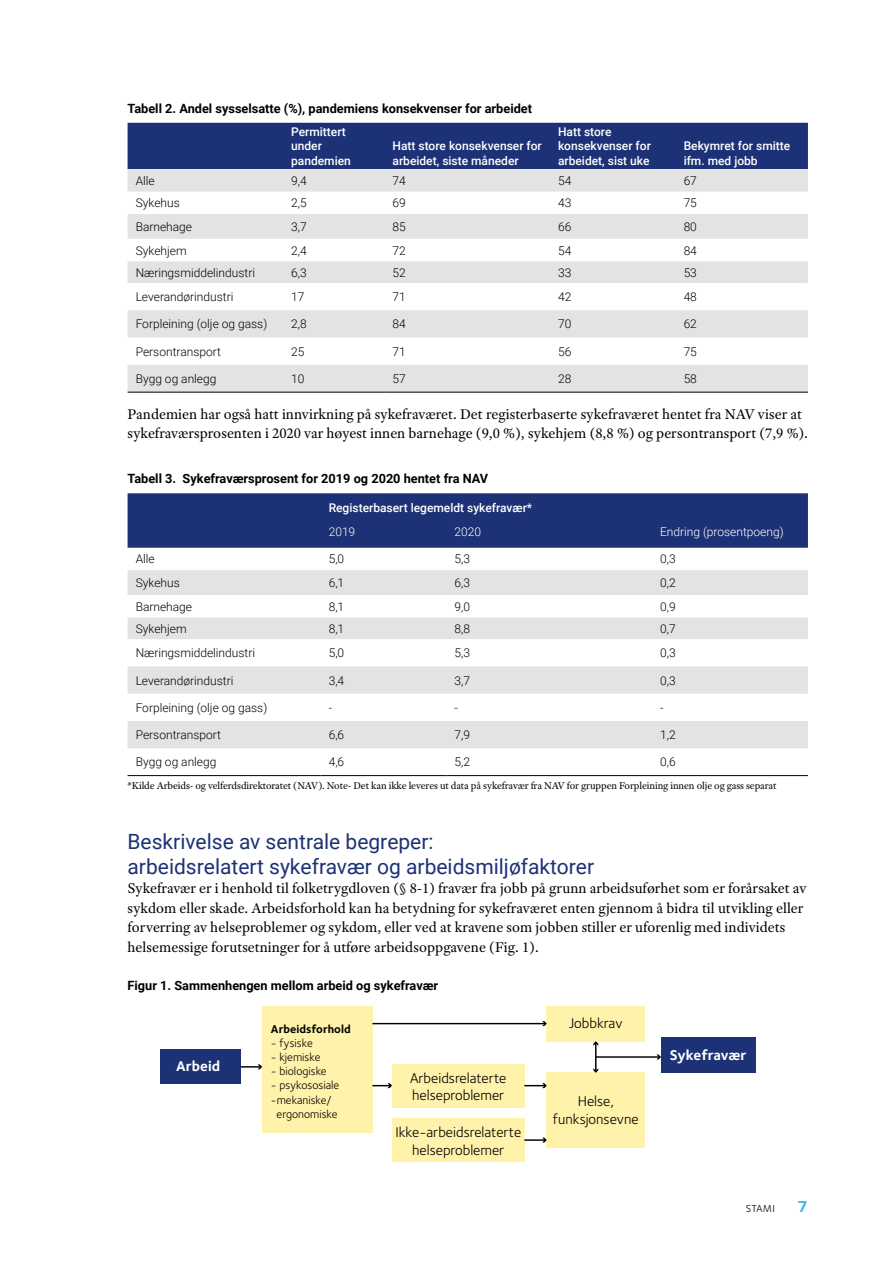
<style>
.page{position:relative;width:893px;height:1263px;background:#fff}
.page>*{position:absolute;margin:0;border:0;box-sizing:border-box;transform-origin:0 0}
.Heading_2{font:21px/25.2px "Roboto";color:#1d3176}
.t1{font:700 16.5px "Foundry Sterling";color:#36bcee}
.t2{font:15px/19.5px "Adobe Text Pro";color:#000}
.t3{font:14.55px/17.5px "Foundry Sterling";color:#000;text-align:center}
.t4{font:700 14.55px "Foundry Sterling";color:#fff}
.Figurtekst{font:700 12.75px "Roboto";color:#000}
.t5{font:300 12px "Roboto";color:#000}
.t6{font:500 12px/14.4px "Roboto";color:#fff}
.t7{font:300 12px "Roboto";color:#fff}
.t8{font:11.7px "Foundry Sterling";color:#000}
.t9{font:700 11.7px "Foundry Sterling";color:#000}
.t10{font:10.5px "Adobe Text Pro";letter-spacing:-.01em;color:#000}
.t11{font:10.5px "Foundry Sterling";letter-spacing:.035em;color:#000}
</style>
<div class="page">
<div style="left:128px;top:123px;width:680px;height:46px;background:#1d3176"></div>
<svg style="left:128px;top:169px;width:680px;height:223px;fill:#e3e3e3"></svg>
<hr style="left:128px;top:392px;width:155px;height:1px;background:#000">
<hr style="left:283px;top:392px;width:101px;height:1px;background:#000">
<hr style="left:384px;top:392px;width:166px;height:1px;background:#000">
<hr style="left:550px;top:392px;width:126px;height:1px;background:#000">
<hr style="left:676px;top:392px;width:132px;height:1px;background:#000">
<div style="left:128px;top:493px;width:680px;height:55px;background:#1d3176"></div>
<svg style="left:128px;top:570px;width:680px;height:178px;fill:#e3e3e3"></svg>
<hr style="left:128px;top:775px;width:193px;height:1px;background:#000">
<hr style="left:321px;top:775px;width:125px;height:1px;background:#000">
<hr style="left:446px;top:775px;width:206px;height:1px;background:#000">
<hr style="left:652px;top:775px;width:156px;height:1px;background:#000">
<div style="left:160px;top:1050px;width:81px;height:34px;background:#1d3176"></div>
<div style="left:262px;top:1006px;width:110px;height:126px;background:#fff2aa"></div>
<div style="left:392px;top:1064px;width:132px;height:43px;background:#fff2aa"></div>
<div style="left:547px;top:1073px;width:98px;height:75px;background:#fff2aa"></div>
<div style="left:547px;top:1006px;width:98px;height:35px;background:#fff2aa"></div>
<div style="left:661px;top:1037px;width:94px;height:36px;background:#1d3176"></div>
<div style="left:392px;top:1118px;width:132px;height:44px;background:#fff2aa"></div>
<svg style="left:241px;top:1064px;width:21px;height:5px"></svg>
<svg style="left:372px;top:1083px;width:20px;height:5px"></svg>
<hr style="left:372px;top:1023px;width:173px;height:1px;background:#000">
<svg style="left:542px;top:1021px;width:5px;height:5px"></svg>
<svg style="left:593px;top:1041px;width:5px;height:32px"></svg>
<hr style="left:596px;top:1056px;width:63px;height:2px;background:#000">
<svg style="left:656px;top:1054px;width:5px;height:5px"></svg>
<svg style="left:524px;top:1083px;width:23px;height:5px"></svg>
<hr style="left:524px;top:1139px;width:21px;height:2px;background:#000">
<svg style="left:542px;top:1137px;width:5px;height:5px"></svg>
<p class="Figurtekst" style="left:128px;top:99px;width:406px">Tabell 2. Andel sysselsatte (%), pandemiens konsekvenser for arbeidet</p>
<p class="t6" style="left:291px;top:124px;width:61px">Permittert under pandemien</p>
<p class="t6" style="left:392px;top:138px;width:151px">Hatt store konsekvenser for arbeidet, siste måneder</p>
<p class="t6" style="left:558px;top:124px;width:94px">Hatt store konsekvenser for arbeidet, sist uke</p>
<p class="t6" style="left:684px;top:138px;width:108px">Bekymret for smitte ifm. med jobb</p>
<p class="t5" style="left:136px;top:172px;width:21px">Alle</p>
<p class="t5" style="left:291px;top:172px;width:17px">9,4</p>
<p class="t5" style="left:392px;top:172px;width:15px">74</p>
<p class="t5" style="left:558px;top:172px;width:15px">54</p>
<p class="t5" style="left:684px;top:172px;width:15px">67</p>
<p class="t5" style="left:136px;top:195px;width:46px">Sykehus</p>
<p class="t5" style="left:291px;top:195px;width:17px">2,5</p>
<p class="t5" style="left:392px;top:195px;width:15px">69</p>
<p class="t5" style="left:558px;top:195px;width:15px">43</p>
<p class="t5" style="left:684px;top:195px;width:15px">75</p>
<p class="t5" style="left:136px;top:218px;width:58px">Barnehage</p>
<p class="t5" style="left:291px;top:218px;width:17px">3,7</p>
<p class="t5" style="left:392px;top:218px;width:15px">85</p>
<p class="t5" style="left:558px;top:218px;width:15px">66</p>
<p class="t5" style="left:684px;top:218px;width:15px">80</p>
<p class="t5" style="left:136px;top:242px;width:53px">Sykehjem</p>
<p class="t5" style="left:291px;top:242px;width:17px">2,4</p>
<p class="t5" style="left:392px;top:242px;width:15px">72</p>
<p class="t5" style="left:558px;top:242px;width:15px">54</p>
<p class="t5" style="left:684px;top:242px;width:15px">84</p>
<p class="t5" style="left:136px;top:264px;width:121px">Næringsmiddelindustri</p>
<p class="t5" style="left:291px;top:264px;width:17px">6,3</p>
<p class="t5" style="left:392px;top:264px;width:15px">52</p>
<p class="t5" style="left:558px;top:264px;width:15px">33</p>
<p class="t5" style="left:684px;top:264px;width:15px">53</p>
<p class="t5" style="left:136px;top:288px;width:99px">Leverandørindustri</p>
<p class="t5" style="left:291px;top:288px;width:15px">17</p>
<p class="t5" style="left:392px;top:288px;width:15px">71</p>
<p class="t5" style="left:558px;top:288px;width:15px">42</p>
<p class="t5" style="left:684px;top:288px;width:15px">48</p>
<p class="t5" style="left:136px;top:316px;width:133px">Forpleining (olje og gass)</p>
<p class="t5" style="left:291px;top:316px;width:17px">2,8</p>
<p class="t5" style="left:392px;top:316px;width:15px">84</p>
<p class="t5" style="left:558px;top:316px;width:15px">70</p>
<p class="t5" style="left:684px;top:316px;width:15px">62</p>
<p class="t5" style="left:136px;top:343px;width:87px">Persontransport</p>
<p class="t5" style="left:291px;top:343px;width:15px">25</p>
<p class="t5" style="left:392px;top:343px;width:15px">71</p>
<p class="t5" style="left:558px;top:343px;width:15px">56</p>
<p class="t5" style="left:684px;top:343px;width:15px">75</p>
<p class="t5" style="left:136px;top:370px;width:82px">Bygg og anlegg</p>
<p class="t5" style="left:291px;top:370px;width:15px">10</p>
<p class="t5" style="left:392px;top:370px;width:15px">57</p>
<p class="t5" style="left:558px;top:370px;width:15px">28</p>
<p class="t5" style="left:684px;top:370px;width:15px">58</p>
<p class="t2" style="left:128px;top:404px;width:682px">Pandemien har også hatt innvirkning på sykefraværet. Det registerbaserte sykefraværet hentet fra NAV viser at sykefraværsprosenten i 2020 var høyest innen barnehage (9,0 %), sykehjem (8,8 %) og persontransport (7,9 %).</p>
<p class="Figurtekst" style="left:128px;top:470px;width:362px">Tabell 3. Sykefraværsprosent for 2019 og 2020 hentet fra NAV</p>
<p class="t6" style="left:329px;top:500px;width:205px">Registerbasert legemeldt sykefravær*</p>
<p class="t7" style="left:329px;top:524px;width:28px">2019</p>
<p class="t7" style="left:455px;top:524px;width:28px">2020</p>
<p class="t7" style="left:660px;top:524px;width:125px">Endring (prosentpoeng)</p>
<p class="t5" style="left:136px;top:551px;width:21px">Alle</p>
<p class="t5" style="left:329px;top:551px;width:17px">5,0</p>
<p class="t5" style="left:455px;top:551px;width:17px">5,3</p>
<p class="t5" style="left:660px;top:551px;width:17px">0,3</p>
<p class="t5" style="left:136px;top:574px;width:46px">Sykehus</p>
<p class="t5" style="left:329px;top:574px;width:17px">6,1</p>
<p class="t5" style="left:455px;top:574px;width:17px">6,3</p>
<p class="t5" style="left:660px;top:574px;width:17px">0,2</p>
<p class="t5" style="left:136px;top:598px;width:58px">Barnehage</p>
<p class="t5" style="left:329px;top:598px;width:17px">8,1</p>
<p class="t5" style="left:455px;top:598px;width:17px">9,0</p>
<p class="t5" style="left:660px;top:598px;width:17px">0,9</p>
<p class="t5" style="left:136px;top:620px;width:53px">Sykehjem</p>
<p class="t5" style="left:329px;top:620px;width:17px">8,1</p>
<p class="t5" style="left:455px;top:620px;width:17px">8,8</p>
<p class="t5" style="left:660px;top:620px;width:17px">0,7</p>
<p class="t5" style="left:136px;top:644px;width:121px">Næringsmiddelindustri</p>
<p class="t5" style="left:329px;top:644px;width:17px">5,0</p>
<p class="t5" style="left:455px;top:644px;width:17px">5,3</p>
<p class="t5" style="left:660px;top:644px;width:17px">0,3</p>
<p class="t5" style="left:136px;top:672px;width:99px">Leverandørindustri</p>
<p class="t5" style="left:329px;top:672px;width:17px">3,4</p>
<p class="t5" style="left:455px;top:672px;width:17px">3,7</p>
<p class="t5" style="left:660px;top:672px;width:17px">0,3</p>
<p class="t5" style="left:136px;top:699px;width:133px">Forpleining (olje og gass)</p>
<p class="t5" style="left:329px;top:699px;width:5px">-</p>
<p class="t5" style="left:455px;top:699px;width:5px">-</p>
<p class="t5" style="left:660px;top:699px;width:5px">-</p>
<p class="t5" style="left:136px;top:726px;width:87px">Persontransport</p>
<p class="t5" style="left:329px;top:726px;width:17px">6,6</p>
<p class="t5" style="left:455px;top:726px;width:17px">7,9</p>
<p class="t5" style="left:660px;top:726px;width:17px">1,2</p>
<p class="t5" style="left:136px;top:754px;width:82px">Bygg og anlegg</p>
<p class="t5" style="left:329px;top:754px;width:17px">4,6</p>
<p class="t5" style="left:455px;top:754px;width:17px">5,2</p>
<p class="t5" style="left:660px;top:754px;width:17px">0,6</p>
<p class="t10" style="left:128px;top:779px;width:650px">*Kilde Arbeids- og velferdsdirektoratet (NAV). Note- Det kan ikke leveres ut data på sykefravær fra NAV for gruppen Forpleining innen olje og gass separat</p>
<p class="Heading_2" style="left:128px;top:828px;width:468px">Beskrivelse av sentrale begreper:<br>arbeidsrelatert sykefravær og arbeidsmiljøfaktorer</p>
<p class="t2" style="left:128px;top:878px;width:680px">Sykefravær er i henhold til folketrygdloven (§ 8-1) fravær fra jobb på grunn arbeidsuførhet som er forårsaket av sykdom eller skade. Arbeidsforhold kan ha betydning for sykefraværet enten gjennom å bidra til utvikling eller forverring av helseproblemer og sykdom, eller ved at kravene som jobben stiller er uforenlig med individets helsemessige forutsetninger for å utføre arbeidsoppgavene (Fig. 1).</p>
<p class="Figurtekst" style="left:128px;top:977px;width:312px">Figur 1. Sammenhengen mellom arbeid og sykefravær</p>
<p class="t4" style="left:176px;top:1057px;width:45px">Arbeid</p>
<p class="t9" style="left:271px;top:1022px;width:81px">Arbeidsforhold</p>
<p class="t8" style="left:271px;top:1037px;width:43px">- fysiske</p>
<p class="t8" style="left:271px;top:1051px;width:51px">- kjemiske</p>
<p class="t8" style="left:271px;top:1065px;width:57px">- biologiske</p>
<p class="t8" style="left:271px;top:1079px;width:70px">- psykososiale</p>
<p class="t8" style="left:271px;top:1093px;width:62px">-mekaniske/</p>
<p class="t8" style="left:277px;top:1107px;width:63px">ergonomiske</p>
<p class="t3" style="left:410px;top:1069px;width:98px;text-align:left">Arbeidsrelaterte helseproblemer</p>
<p class="t3" style="left:395px;top:1123px;width:127px">Ikke-arbeidsrelaterte helseproblemer</p>
<p class="t3" style="left:569px;top:1014px;width:55px">Jobbkrav</p>
<p class="t3" style="left:553px;top:1093px;width:87px">Helse, funksjonsevne</p>
<p class="t4" style="left:670px;top:1046px;width:78px">Sykefravær</p>
<p class="t11" style="left:746px;top:1202px;width:31px">STAMI</p>
<p class="t1" style="left:797px;top:1196px;width:12px">7</p>
</div>
